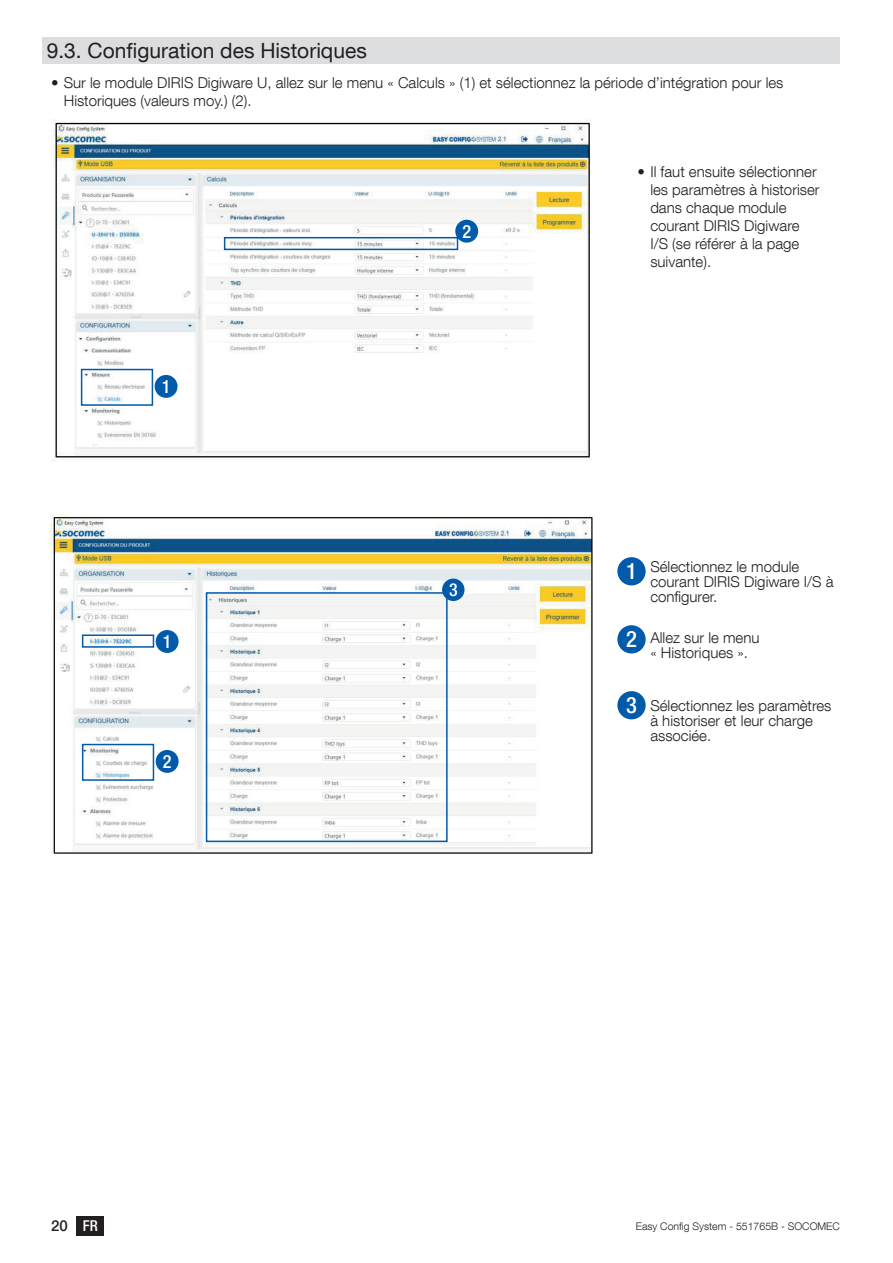
<style>
.page{position:relative;width:893px;height:1263px;background:#fff}
.page>*{position:absolute;margin:0;border:0;box-sizing:border-box;transform-origin:0 0}
.t1{font:500 condensed 22.5px "Helvetica Neue LT Com";color:#fff}
.t2{font:21px "Helvetica Neue LT Com";color:#231f20}
.t3{font:500 condensed 18.15px "Helvetica Neue LT Com";color:#fff}
.t4{font:500 condensed 17.85px "Helvetica Neue LT Com";color:#fff}
.t5{font:300 15px/18px "Helvetica Neue LT Com";color:#231f20}
.t6{font:500 15px "Helvetica Neue LT Com";color:#231f20}
.t7{font:300 10.5px "Helvetica Neue LT Com";color:#231f20}
.s1{font-stretch:condensed;color:#fff}
</style>
<div class="page">
<div style="left:77px;top:1216px;width:27px;height:19px;background:#231f20"></div>
<div style="left:43px;top:37px;width:797px;height:27px;background:#dcdddf"></div>
<img style="left:51px;top:120px;width:540px;height:342px">
<div style="left:81px;top:369px;width:72px;height:37px;border:2px solid #015aaa"></div>
<div style="left:224px;top:237px;width:234px;height:13px;border:2px solid #015aaa"></div>
<div style="left:455px;top:220px;width:23px;height:23px;background:#015aaa;border-radius:50%"></div>
<div style="left:155px;top:375px;width:23px;height:23px;background:#015aaa;border-radius:50%"></div>
<img style="left:51px;top:515px;width:542px;height:340px">
<div style="left:82px;top:634px;width:72px;height:14px;border:2px solid #015aaa"></div>
<div style="left:82px;top:744px;width:72px;height:37px;border:2px solid #015aaa"></div>
<div style="left:206px;top:592px;width:242px;height:250px;border:2px solid #015aaa"></div>
<div style="left:156px;top:630px;width:23px;height:23px;background:#015aaa;border-radius:50%"></div>
<div style="left:156px;top:750px;width:23px;height:23px;background:#015aaa;border-radius:50%"></div>
<div style="left:617px;top:557px;width:29px;height:28px;background:#015aaa;border-radius:50%"></div>
<div style="left:617px;top:625px;width:29px;height:28px;background:#015aaa;border-radius:50%"></div>
<div style="left:617px;top:691px;width:29px;height:28px;background:#015aaa;border-radius:50%"></div>
<div style="left:442px;top:579px;width:23px;height:22px;background:#015aaa;border-radius:50%"></div>
<h2 class="t2" style="left:47px;top:37px;width:322px">9.3. Configuration des Historiques</h2>
<p class="t5" style="left:64px;top:74px;width:721px;text-indent:-13px">• Sur le module DIRIS Digiware U, allez sur le menu « Calculs » (1) et sélectionnez la période d’intégration pour les<br>Historiques (valeurs moy.) (2).</p>
<p class="t3" style="left:162px;top:376px;width:10px">1</p>
<p class="t3" style="left:163px;top:631px;width:10px">1</p>
<p class="t3" style="left:163px;top:751px;width:10px">2</p>
<p class="t3" style="left:462px;top:220px;width:10px">2</p>
<p class="t4" style="left:449px;top:579px;width:10px">3</p>
<p class="t5" style="left:650px;top:163px;width:171px;text-indent:-13px">• Il faut ensuite sélectionner les paramètres à historiser dans chaque module courant DIRIS Digiware<br>I/S (se référer à la page suivante).</p>
<h1 class="t1" style="left:626px;top:558px;width:12px">1</h1>
<h1 class="t1" style="left:626px;top:626px;width:12px">2</h1>
<h1 class="t1" style="left:626px;top:692px;width:12px">3</h1>
<p class="t5" style="left:650px;top:559px;width:185px;line-height:15px">Sélectionnez le module courant DIRIS Digiware I/S à configurer.</p>
<p class="t5" style="left:650px;top:629px;width:111px;line-height:15px">Allez sur le menu « Historiques ».</p>
<p class="t5" style="left:650px;top:697px;width:183px;line-height:15px">Sélectionnez les paramètres à historiser et leur charge associée.</p>
<p class="t6" style="left:51px;top:1217px;width:48px">20 <span class="s1">FR</span></p>
<p class="t7" style="left:636px;top:1219px;width:206px">Easy Config System - 551765B - SOCOMEC</p>
</div>
